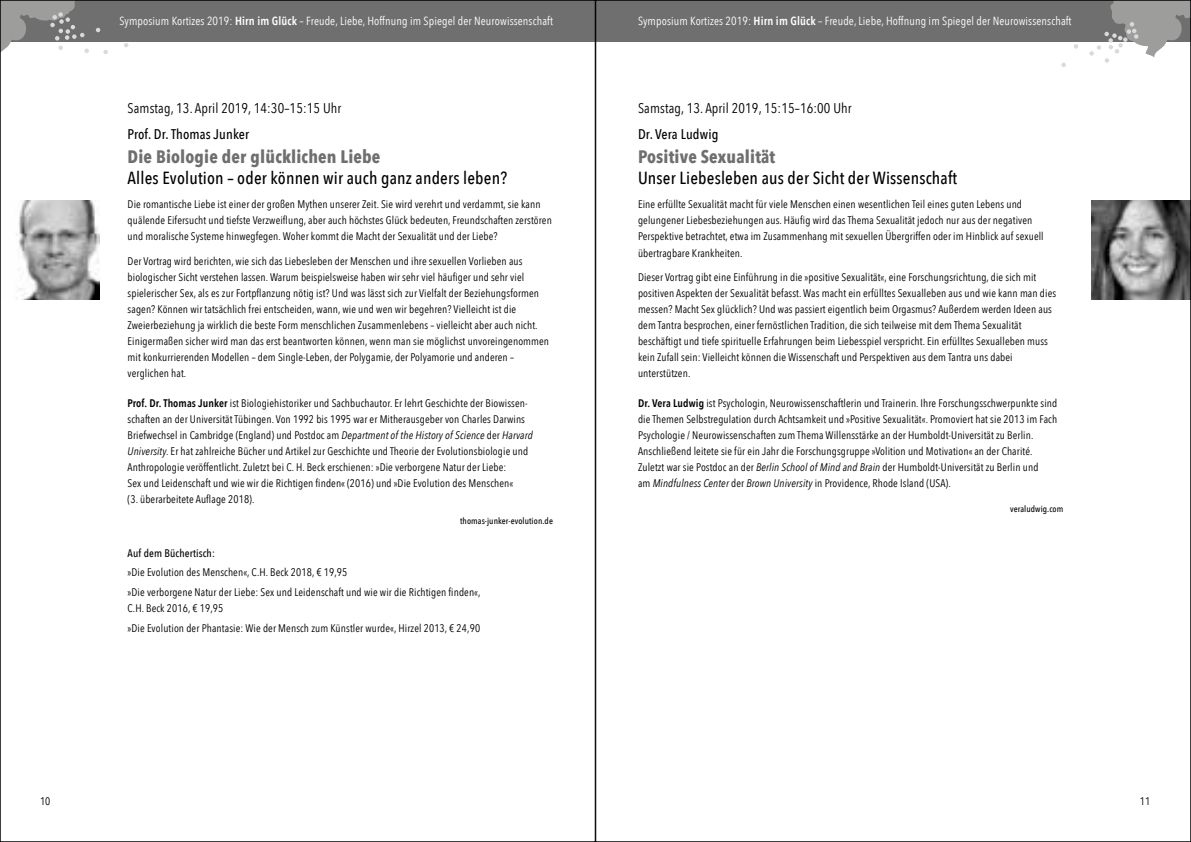
<style>
.page{position:relative;width:1191px;height:842px;background:#fff}
.page>*{position:absolute;margin:0;border:0;box-sizing:border-box;transform-origin:0 0}
.t1{font:700 18px "Avenir Next Condensed";letter-spacing:.01em;color:#706f6f}
.t2{font:500 17.5px "Avenir Next Condensed";letter-spacing:.01em;color:#000}
.t3{font:14px "Avenir Next Condensed";letter-spacing:.01em;color:#000}
.t4{font:500 14px "Avenir Next Condensed";letter-spacing:.01em;color:#000}
.t5{font:11.8px "Avenir Next Condensed";letter-spacing:.01em;color:#fff}
.t6{font:11px/16px "Avenir Next Condensed";letter-spacing:.01em;color:#000}
.t7{font:500 11px "Avenir Next Condensed";letter-spacing:.01em;color:#000}
.t8{font:500 9px "Avenir Next Condensed";letter-spacing:.01em;color:#000}
.s1{font-weight:600}
.s2{font-style:italic}
</style>
<div class="page">
<img style="left:1091px;top:201px;width:98px;height:99px">
<img style="left:16px;top:201px;width:83px;height:99px">
<div style="left:595px;top:0;width:596px;height:41px;background:#706f6f"></div>
<div style="left:0;top:0;width:595px;height:41px;background:#706f6f"></div>
<svg style="left:1074px;top:44px;width:4px;height:5px"></svg>
<svg style="left:1061px;top:63px;width:5px;height:4px"></svg>
<svg style="left:1089px;top:2px;width:100px;height:61px"></svg>
<svg style="left:103px;top:50px;width:5px;height:4px"></svg>
<svg style="left:124px;top:43px;width:4px;height:4px"></svg>
<svg style="left:96px;top:28px;width:4px;height:4px"></svg>
<svg style="left:2px;top:2px;width:87px;height:51px"></svg>
<p class="t5" style="left:119px;top:11px;width:435px">Symposium Kortizes 2019: <span class="s1">Hirn im Glück</span> – Freude, Liebe, Hoffnung im Spiegel der Neurowissenschaft</p>
<p class="t5" style="left:638px;top:11px;width:435px">Symposium Kortizes 2019: <span class="s1">Hirn im Glück</span> – Freude, Liebe, Hoffnung im Spiegel der Neurowissenschaft</p>
<p class="t3" style="left:128px;top:96px;width:215px">Samstag, 13. April 2019, 14:30–15:15 Uhr</p>
<p class="t4" style="left:128px;top:125px;width:123px">Prof. Dr. Thomas Junker</p>
<h1 class="t1" style="left:128px;top:146px;width:254px">Die Biologie der glücklichen Liebe</h1>
<h2 class="t2" style="left:128px;top:167px;width:381px">Alles Evolution – oder können wir auch ganz anders leben?</h2>
<p class="t6" style="left:128px;top:196px;width:426px">Die romantische Liebe ist einer der großen Mythen unserer Zeit. Sie wird verehrt und verdammt, sie kann quälende Eifersucht und tiefste Verzweiflung, aber auch höchstes Glück bedeuten, Freundschaften zerstören und moralische Systeme hinwegfegen. Woher kommt die Macht der Sexualität und der Liebe?</p>
<p class="t6" style="left:128px;top:253px;width:423px">Der Vortrag wird berichten, wie sich das Liebesleben der Menschen und ihre sexuellen Vorlieben aus biologischer Sicht verstehen lassen. Warum beispielsweise haben wir sehr viel häufiger und sehr viel spielerischer Sex, als es zur Fortpflanzung nötig ist? Und was lässt sich zur Vielfalt der Beziehungsformen sagen? Können wir tatsächlich frei entscheiden, wann, wie und wen wir begehren? Vielleicht ist die Zweierbeziehung ja wirklich die beste Form menschlichen Zusammenlebens – vielleicht aber auch nicht.<br>Einigermaßen sicher wird man das erst beantworten können, wenn man sie möglichst unvoreingenommen mit konkurrierenden Modellen – dem Single-Leben, der Polygamie, der Polyamorie und anderen – verglichen hat.</p>
<p class="t6" style="left:128px;top:395px;width:407px"><span class="s1">Prof. Dr. Thomas Junker</span> ist Biologiehistoriker und Sachbuchautor. Er lehrt Geschichte der Biowissen&shy;schaften an der Universität Tübingen. Von 1992 bis 1995 war er Mitherausgeber von Charles Darwins Briefwechsel in Cambridge (England) und Postdoc am <span class="s2">Department of the History of Science</span> der <span class="s2">Harvard University.</span> Er hat zahlreiche Bücher und Artikel zur Geschichte und Theorie der Evolutionsbiologie und Anthropologie veröffentlicht. Zuletzt bei C. H. Beck erschienen: »Die verborgene Natur der Liebe:<br>Sex und Leidenschaft und wie wir die Richtigen finden« (2016) und »Die Evolution des Menschen«<br>(3. überarbeitete Auflage 2018).</p>
<p class="t8" style="left:460px;top:515px;width:94px">thomas-junker-evolution.de</p>
<p class="t7" style="left:128px;top:546px;width:89px">Auf dem Büchertisch:</p>
<p class="t6" style="left:128px;top:561px;width:354px;line-height:20.3px">»Die Evolution des Menschen«, C.H. Beck 2018, € 19,95<br>»Die verborgene Natur der Liebe: Sex und Leidenschaft und wie wir die Richtigen finden«,</p>
<p class="t6" style="left:128px;top:597px;width:354px;line-height:20.3px">C.H. Beck 2016, € 19,95<br>»Die Evolution der Phantasie: Wie der Mensch zum Künstler wurde«, Hirzel 2013, € 24,90</p>
<p class="t3" style="left:638px;top:96px;width:215px">Samstag, 13. April 2019, 15:15–16:00 Uhr</p>
<p class="t4" style="left:638px;top:125px;width:82px">Dr. Vera Ludwig</p>
<h1 class="t1" style="left:638px;top:146px;width:139px">Positive Sexualität</h1>
<h2 class="t2" style="left:638px;top:167px;width:320px">Unser Liebesleben aus der Sicht der Wissenschaft</h2>
<p class="t6" style="left:638px;top:196px;width:407px">Eine erfüllte Sexualität macht für viele Menschen einen wesentlichen Teil eines guten Lebens und gelungener Liebesbeziehungen aus. Häufig wird das Thema Sexualität jedoch nur aus der negativen Perspektive betrachtet, etwa im Zusammenhang mit sexuellen Übergriffen oder im Hinblick auf sexuell übertragbare Krankheiten.</p>
<p class="t6" style="left:638px;top:269px;width:420px">Dieser Vortrag gibt eine Einführung in die »positive Sexualität«, eine Forschungsrichtung, die sich mit positiven Aspekten der Sexualität befasst. Was macht ein erfülltes Sexualleben aus und wie kann man dies messen? Macht Sex glücklich? Und was passiert eigentlich beim Orgasmus? Außerdem werden Ideen aus dem Tantra besprochen, einer fernöstlichen Tradition, die sich teilweise mit dem Thema Sexualität beschäftigt und tiefe spirituelle Erfahrungen beim Liebesspiel verspricht. Ein erfülltes Sexualleben muss kein Zufall sein: Vielleicht können die Wissenschaft und Perspektiven aus dem Tantra uns dabei unterstützen.</p>
<p class="t6" style="left:638px;top:395px;width:421px"><span class="s1">Dr. Vera Ludwig</span> ist Psychologin, Neurowissenschaftlerin und Trainerin. Ihre Forschungsschwerpunkte sind die Themen Selbstregulation durch Achtsamkeit und »Positive Sexualität«. Promoviert hat sie 2013 im Fach Psychologie / Neurowissenschaften zum Thema Willensstärke an der Humboldt-Universität zu Berlin.<br>Anschließend leitete sie für ein Jahr die Forschungsgruppe »Volition und Motivation« an der Charité.<br>Zuletzt war sie Postdoc an der <span class="s2">Berlin School of Mind and Brain</span> der Humboldt-Universität zu Berlin und<br>am <span class="s2">Mindfulness Center</span> der <span class="s2">Brown University</span> in Providence, Rhode Island (USA).</p>
<p class="t8" style="left:1010px;top:503px;width:55px">veraludwig.com</p>
<p class="t6" style="left:40px;top:792px;width:12px">10</p>
<p class="t6" style="left:1140px;top:792px;width:12px">11</p>
</div>
